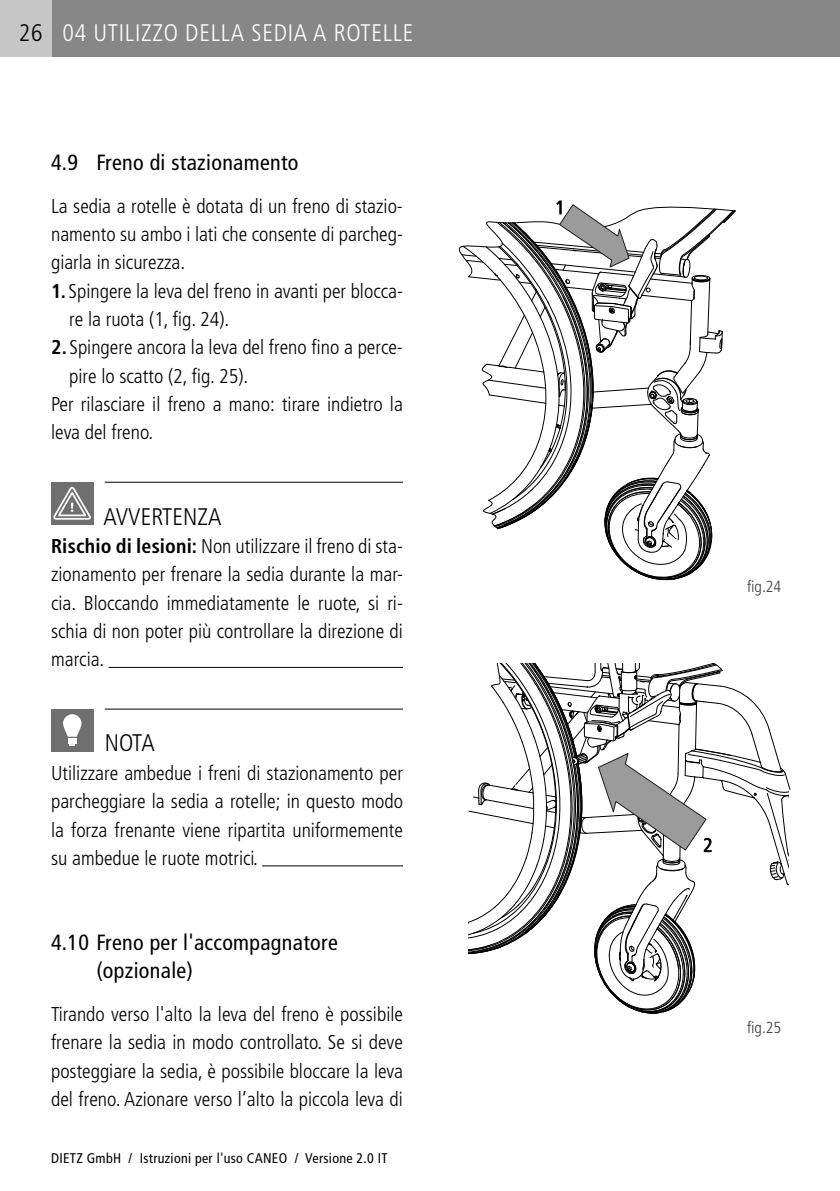
<style>
.page{position:relative;width:840px;height:1191px;background:#fff}
.page>*{position:absolute;margin:0;border:0;box-sizing:border-box;transform-origin:0 0}
.t1{font:300 condensed 24px "Frutiger LT Pro";letter-spacing:.03em;color:#fff}
.t2{font:300 condensed 24px "Frutiger LT Pro";color:#000}
.t3{font:condensed 22px/28.4px "Frutiger LT Pro";letter-spacing:.015em;color:#000}
.t4{font:300 condensed 20px/28.4px "Frutiger LT Pro";color:#000;text-align:justify}
.t5{font:300 condensed 16px "Frutiger LT Pro";color:#3c3c3b}
.t6{font:condensed 14px "Frutiger LT Pro";letter-spacing:.02em;color:#000}
.s1{font-weight:700}
</style>
<div class="page">
<div style="left:0;top:0;width:839px;height:57px;background:#878787"></div>
<hr style="left:839px;top:0;width:1px;height:57px;background:#878787">
<div style="left:0;top:0;width:51px;height:57px;background:#c6c6c6"></div>
<hr style="left:105px;top:482px;width:298px;height:1px;background:#000">
<hr style="left:108px;top:667px;width:295px;height:1px;background:#000">
<hr style="left:105px;top:708px;width:298px;height:1px;background:#000">
<hr style="left:262px;top:865px;width:141px;height:1px;background:#000">
<div style="left:51px;top:482px;width:42px;height:42px;background:#706f6f"></div>
<svg style="left:53px;top:486px;width:38px;height:34px"></svg>
<div style="left:51px;top:709px;width:42px;height:42px;background:#706f6f"></div>
<svg style="left:63px;top:714px;width:18px;height:32px"></svg>
<svg style="left:458px;top:200px;width:277px;height:380px"></svg>
<svg style="left:468px;top:663px;width:322px;height:351px"></svg>
<p class="t2" style="left:19px;top:19px;width:25px">26</p>
<p class="t1" style="left:62px;top:19px;width:352px">04 UTILIZZO DELLA SEDIA A ROTELLE</p>
<p class="t3" style="left:51px;top:148px;width:249px">4.9 Freno di stazionamento</p>
<p class="t4" style="left:51px;top:192px;width:353px">La sedia a rotelle è dotata di un freno di stazio&shy;namento su ambo i lati che consente di parcheg&shy;giarla in sicurezza.</p>
<p class="t4" style="left:69px;top:277px;width:335px;text-indent:-18px"><span class="s1">1.</span> Spingere la leva del freno in avanti per blocca&shy;re la ruota (1, fig. 24).</p>
<p class="t4" style="left:51px;top:333px;width:353px"><span class="s1">2.</span> Spingere ancora la leva del freno fino a perce-</p>
<p class="t4" style="left:69px;top:362px;width:181px">pire lo scatto (2, fig. 25).</p>
<p class="t4" style="left:51px;top:390px;width:353px">Per rilasciare il freno a mano: tirare indietro la</p>
<p class="t4" style="left:51px;top:418px;width:104px">leva del freno.</p>
<p class="t2" style="left:103px;top:502px;width:119px">AVVERTENZA</p>
<p class="t4" style="left:51px;top:532px;width:353px"><span class="s1">Rischio di lesioni:</span> Non utilizzare il freno di sta&shy;zionamento per frenare la sedia durante la mar&shy;cia. Bloccando immediatamente le ruote, si ri&shy;schia di non poter più controllare la direzione di marcia.</p>
<p class="t2" style="left:105px;top:729px;width:51px">NOTA</p>
<p class="t4" style="left:51px;top:759px;width:353px">Utilizzare ambedue i freni di stazionamento per parcheggiare la sedia a rotelle; in questo modo la forza frenante viene ripartita uniformemente su ambedue le ruote motrici.</p>
<p class="t3" style="left:96px;top:928px;width:243px;text-indent:-45px">4.10 Freno per l'accompagnatore (opzionale)</p>
<p class="t4" style="left:51px;top:1000px;width:353px">Tirando verso l'alto la leva del freno è possibile frenare la sedia in modo controllato. Se si deve posteggiare la sedia, è possibile bloccare la leva del freno. Azionare verso l’alto la piccola leva di</p>
<p class="t6" style="left:51px;top:1149px;width:338px">DIETZ GmbH / Istruzioni per l'uso CANEO / Versione 2.0 IT</p>
<p class="t5" style="left:746px;top:577px;width:36px">fig.24</p>
<p class="t5" style="left:746px;top:1018px;width:36px">fig.25</p>
</div>
